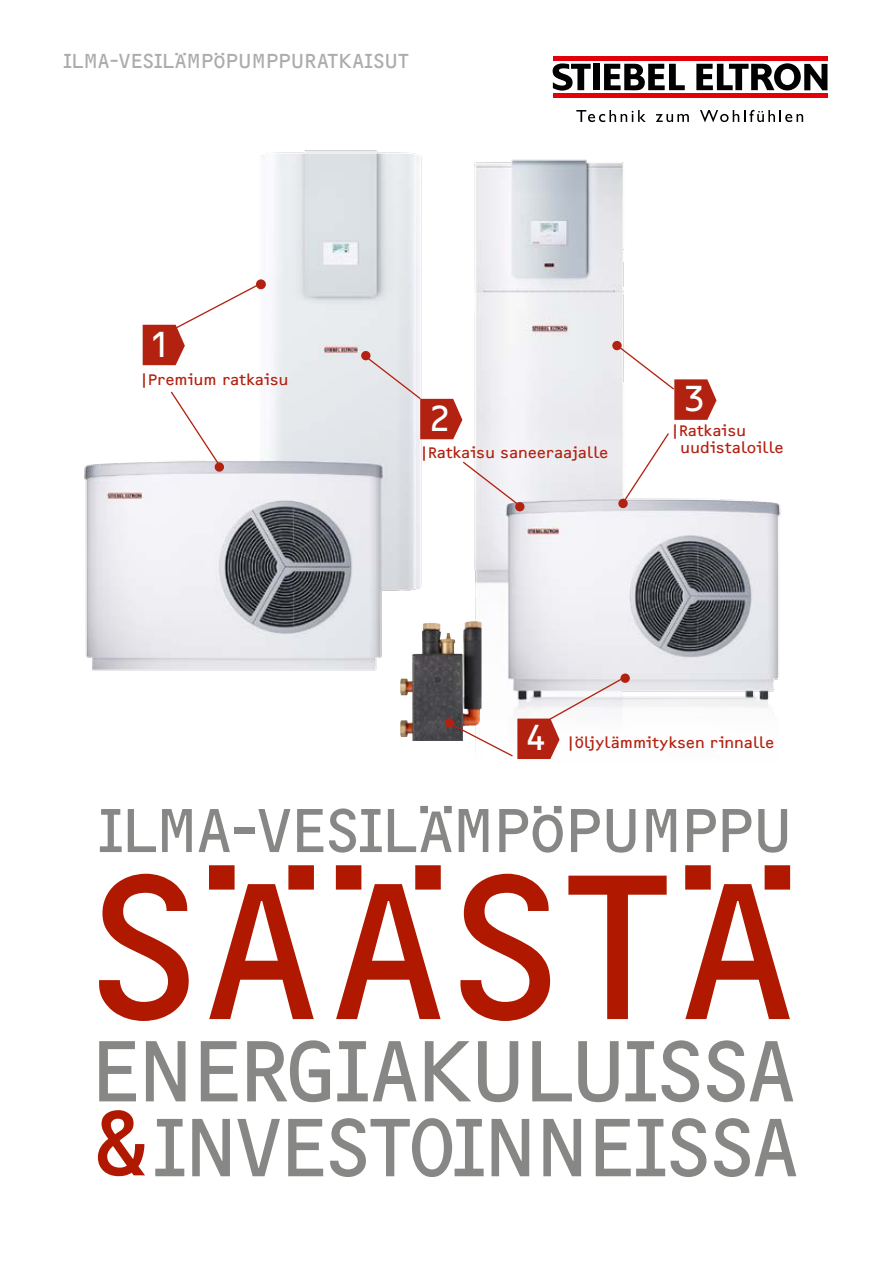
<style>
.page{position:relative;width:893px;height:1263px;background:#fff}
.page>*{position:absolute;margin:0;border:0;box-sizing:border-box;transform-origin:0 0}
.t1{font:211.5px "F2 FOCR Bczyk Com";letter-spacing:.025em;color:#b01900}
.t2{font:95.1px "F2 FOCR Bczyk Com";color:#b01900}
.t3{font:88.8px "F2 FOCR Bczyk Com";letter-spacing:-.035em;color:#878786}
.t4{font:84.6px "F2 FOCR Bczyk Com";letter-spacing:-.025em;color:#878786}
.t5{font:63.45px "F2 FOCR Bczyk Com";letter-spacing:-.025em;color:#878786}
.t6{font:34.35px "F2 FOCR Bczyk Com";color:#fff}
.t7{font:21px "F2 FOCR Bczyk Com";letter-spacing:-.005em;color:#acacac}
.t8{font:15.75px/17.1px "F2 FOCR Bczyk Com";color:#b32110}
</style>
<div class="page">
<div style="left:553px;top:56px;width:275px;height:5px;background:#e3000b"></div>
<div style="left:553px;top:93px;width:275px;height:5px;background:#e3000b"></div>
<svg style="left:604px;top:64px;width:81px;height:26px"></svg>
<div style="left:593px;top:64px;width:6px;height:26px;background:#000"></div>
<svg style="left:696px;top:63px;width:131px;height:27px"></svg>
<svg style="left:553px;top:63px;width:38px;height:28px"></svg>
<img style="left:84px;top:109px;width:720px;height:651px">
<img style="left:400px;top:621px;width:73px;height:93px">
<svg style="left:169px;top:390px;width:51px;height:76px"></svg>
<svg style="left:619px;top:432px;width:51px;height:76px"></svg>
<svg style="left:461px;top:460px;width:61px;height:48px"></svg>
<svg style="left:143px;top:282px;width:120px;height:83px"></svg>
<svg style="left:361px;top:353px;width:101px;height:86px"></svg>
<svg style="left:446px;top:676px;width:179px;height:83px"></svg>
<svg style="left:615px;top:343px;width:101px;height:77px"></svg>
<div style="left:256px;top:279px;width:10px;height:10px;background:#b32110;border-radius:50%"></div>
<div style="left:215px;top:462px;width:9px;height:10px;background:#b32110;border-radius:50%"></div>
<div style="left:361px;top:351px;width:9px;height:9px;background:#b32110;border-radius:50%"></div>
<div style="left:515px;top:502px;width:9px;height:9px;background:#b32110;border-radius:50%"></div>
<div style="left:618px;top:499px;width:10px;height:9px;background:#b32110;border-radius:50%"></div>
<svg style="left:620px;top:673px;width:10px;height:10px"></svg>
<div style="left:445px;top:718px;width:9px;height:10px;background:#b32110;border-radius:50%"></div>
<div style="left:612px;top:341px;width:10px;height:9px;background:#b32110;border-radius:50%"></div>
<h3 class="t7" style="left:64px;top:49px;width:346px">ILMA-VESILÄMPÖPUMPPURATKAISUT</h3>
<h3 class="t6" style="left:152px;top:325px;width:16px">1</h3>
<p class="t8" style="left:139px;top:371px;width:151px">|Premium ratkaisu</p>
<h3 class="t6" style="left:430px;top:399px;width:22px">2</h3>
<p class="t8" style="left:419px;top:444px;width:191px">|Ratkaisu saneeraajalle</p>
<h3 class="t6" style="left:684px;top:380px;width:23px">3</h3>
<p class="t8" style="left:680px;top:422px;width:105px;text-indent:-10px">|Ratkaisu uudistaloille</p>
<h3 class="t6" style="left:527px;top:719px;width:19px">4</h3>
<p class="t8" style="left:565px;top:734px;width:210px">|Öljylämmityksen rinnalle</p>
<h3 class="t5" style="left:99px;top:794px;width:696px">ILMA-VESILÄMPÖPUMPPU</h3>
<h1 class="t1" style="left:86px;top:826px;width:713px">SÄÄSTÄ</h1>
<h3 class="t3" style="left:88px;top:1020px;width:708px">ENERGIAKULUISSA</h3>
<h3 class="t4" style="left:155px;top:1099px;width:645px">INVESTOINNEISSA</h3>
<h2 class="t2" style="left:90px;top:1089px;width:65px">&amp;</h2>
</div>
